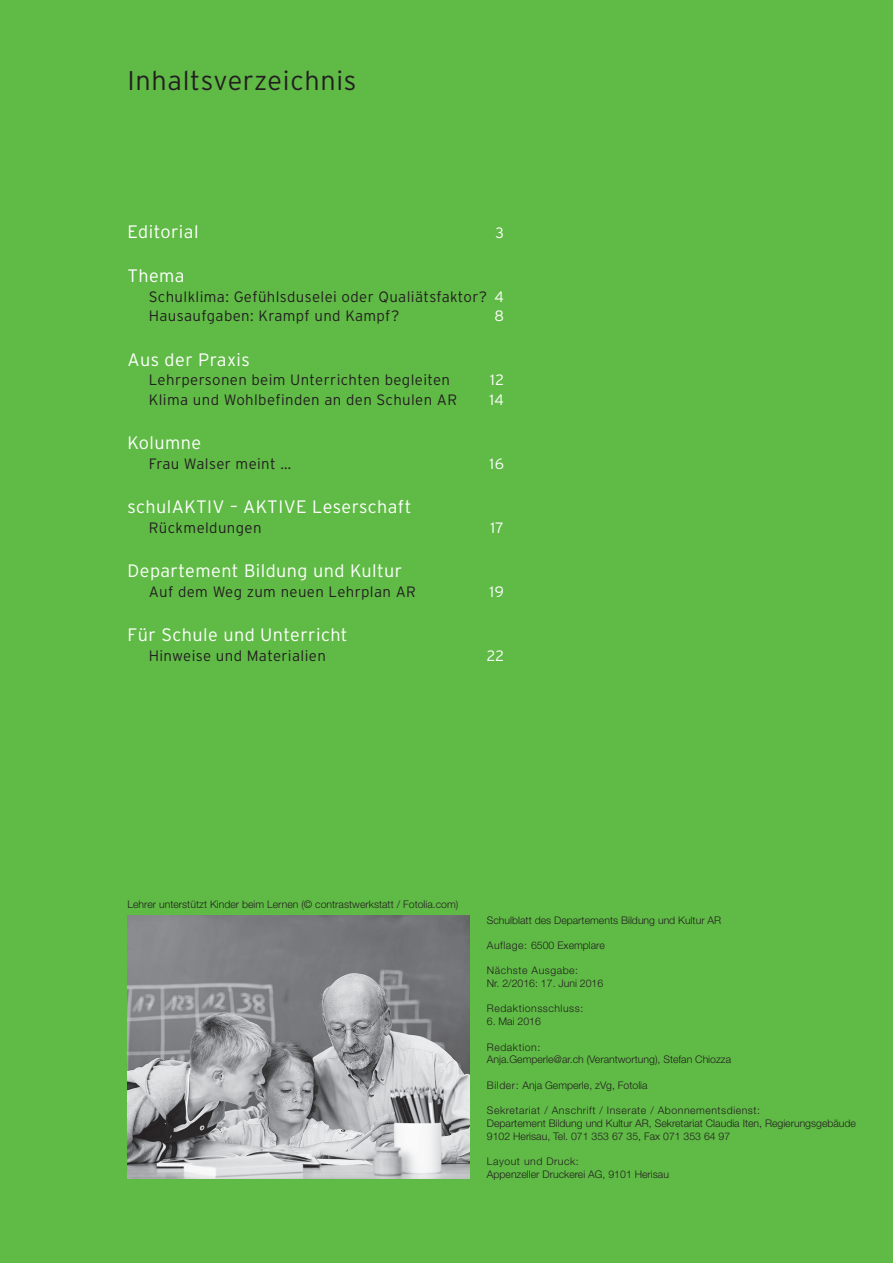
<style>
.page{position:relative;width:893px;height:1263px;background:#60bb46}
.page>*{position:absolute;margin:0;border:0;box-sizing:border-box;transform-origin:0 0}
.t1{font:300 27px "Interstate";letter-spacing:.025em;color:#231f20}
.t2{font:300 18px "Interstate";letter-spacing:.025em;color:#fff}
.t3{font:300 15px/19.5px "Interstate";letter-spacing:.025em;color:#231f20}
.t4{font:300 15px "Interstate";letter-spacing:.025em;color:#fff}
.t5{font:300 10.5px/12.8px "Helvetica Neue LT Std";color:#231f20}
.t6{font:300 10.5px/12.8px "Helvetica Neue LT Std";letter-spacing:.05em;color:#231f20}
.s1{color:#fff}
</style>
<div class="page">
<img style="left:128px;top:915px;width:342px;height:264px">
<h1 class="t1" style="left:128px;top:65px;width:230px">Inhaltsverzeichnis</h1>
<h2 class="t2" style="left:128px;top:221px;width:73px">Editorial</h2>
<h3 class="t4" style="left:495px;top:224px;width:10px">3</h3>
<h2 class="t2" style="left:128px;top:266px;width:59px">Thema</h2>
<h3 class="t3" style="left:149px;top:287px;width:357px">Schulklima: Gefühlsduselei oder Qualiätsfaktor? <span class="s1">4<br></span>Hausaufgaben: Krampf und Kampf?</h3>
<h3 class="t4" style="left:494px;top:308px;width:11px">8</h3>
<h2 class="t2" style="left:128px;top:349px;width:124px">Aus der Praxis</h2>
<h3 class="t3" style="left:149px;top:370px;width:303px">Lehrpersonen beim Unterrichten begleiten</h3>
<h3 class="t4" style="left:490px;top:372px;width:15px">12</h3>
<h3 class="t3" style="left:149px;top:390px;width:310px">Klima und Wohlbefinden an den Schulen AR</h3>
<h3 class="t4" style="left:489px;top:391px;width:16px">14</h3>
<h2 class="t2" style="left:128px;top:433px;width:75px">Kolumne</h2>
<h3 class="t3" style="left:149px;top:454px;width:144px">Frau Walser meint …</h3>
<h3 class="t4" style="left:490px;top:455px;width:16px">16</h3>
<h2 class="t2" style="left:128px;top:497px;width:285px">schulAKTIV – AKTIVE Leserschaft</h2>
<h3 class="t3" style="left:149px;top:518px;width:114px">Rückmeldungen</h3>
<h3 class="t4" style="left:490px;top:519px;width:15px">17</h3>
<h2 class="t2" style="left:128px;top:561px;width:276px">Departement Bildung und Kultur</h2>
<h3 class="t3" style="left:149px;top:582px;width:269px">Auf dem Weg zum neuen Lehrplan AR</h3>
<h3 class="t4" style="left:490px;top:583px;width:16px">19</h3>
<h2 class="t2" style="left:128px;top:625px;width:222px">Für Schule und Unterricht</h2>
<h3 class="t3" style="left:149px;top:646px;width:179px">Hinweise und Materialien</h3>
<h3 class="t4" style="left:487px;top:647px;width:19px">22</h3>
<p class="t5" style="left:128px;top:897px;width:332px">Lehrer unterstützt Kinder beim Lernen (© contrastwerkstatt / Fotolia.com)</p>
<p class="t5" style="left:487px;top:913px;width:236px">Schulblatt des Departements Bildung und Kultur AR</p>
<p class="t5" style="left:487px;top:938px;width:119px">Auflage: 6500 Exemplare</p>
<p class="t6" style="left:487px;top:964px;width:118px">Nächste Ausgabe:<br>Nr. 2/2016: 17. Juni 2016</p>
<p class="t6" style="left:487px;top:1002px;width:98px">Redaktionsschluss:</p>
<p class="t5" style="left:487px;top:1015px;width:56px">6. Mai 2016</p>
<p class="t5" style="left:487px;top:1040px;width:246px">Redaktion:<br>Anja.Gemperle@ar.ch (Verantwortung), Stefan Chiozza</p>
<p class="t5" style="left:487px;top:1079px;width:162px">Bilder: Anja Gemperle, zVg, Fotolia</p>
<p class="t5" style="left:487px;top:1104px;width:371px">Sekretariat / Anschrift / Inserate / Abonnementsdienst:<br>Departement Bildung und Kultur AR, Sekretariat Claudia Iten, Regierungsgebäude<br>9102 Herisau, Tel. 071 353 67 35, Fax 071 353 64 97</p>
<p class="t5" style="left:487px;top:1155px;width:184px">Layout und Druck:<br>Appenzeller Druckerei AG, 9101 Herisau</p>
</div>
